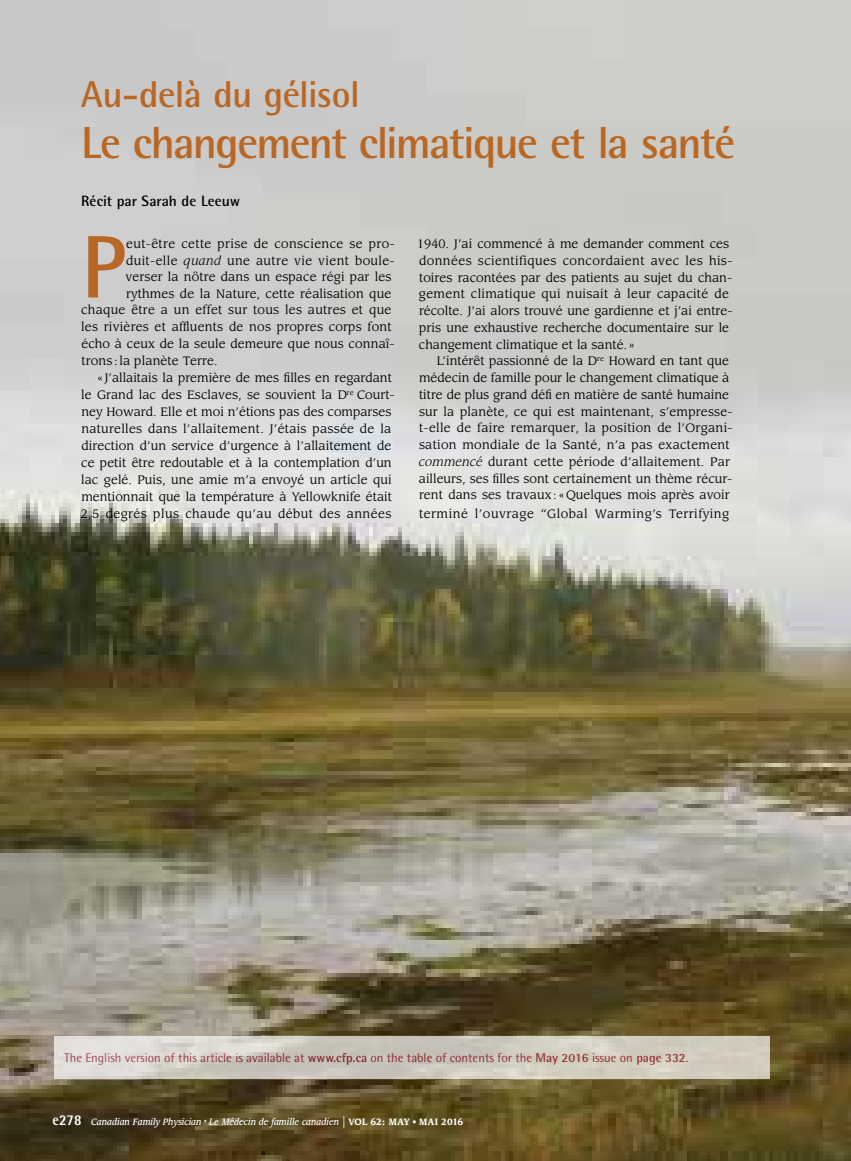
<style>
.page{position:relative;width:851px;height:1161px;background:#fff}
.page>*{position:absolute;margin:0;border:0;box-sizing:border-box;transform-origin:0 0}
.t1{font:700 88.95px "Rotis Semi Sans Std";color:#b86824}
.t2{font:700 45px "Rotis Semi Sans Std";letter-spacing:-.04em;color:#b96723}
.t3{font:700 37.5px "Rotis Semi Sans Std";letter-spacing:-.02em;color:#b96723}
.t4{font:700 15px "Rotis Semi Sans Std";color:#000}
.t5{font:12.75px "Rotis Semi Sans Std";color:#a52238}
.t6{font:12px/16.8px "Leawood Std";letter-spacing:.005em;color:#000}
.t7{font:12px "Leawood Std";letter-spacing:.03em;color:#000}
.t8{font:12px "Leawood Std";letter-spacing:.025em;color:#000}
.t9{font:12px "Leawood Std";letter-spacing:.04em;color:#000}
.t10{font:12px "Leawood Std";letter-spacing:.035em;color:#000}
.t11{font:italic 500 9px "Leawood Std";color:#fff;scale:.9 1}
.s1{font-style:italic}
.s2{font-size:12.75px}
.s3{font-weight:700}
.s4{font-family:"Rotis Semi Sans Std";font-weight:800;font-style:normal;font-size:15px}
.s5{font-weight:400;font-style:normal;font-size:15px}
.s6{font-weight:700;font-style:normal}
.s7{font-weight:400;font-style:normal}
</style>
<div class="page">
<img style="left:0;top:0;width:850px;height:1161px">
<svg style="left:57px;top:1039px;width:710px;height:37px;background:#d1cdc3"></svg>
<div style="left:54px;top:1036px;width:716px;height:43px;border:2px solid #fff"></div>
<h3 class="t3" style="left:81px;top:71px;width:280px">Au-delà du gélisol</h3>
<h2 class="t2" style="left:81px;top:115px;width:655px">Le changement climatique et la santé</h2>
<p class="t4" style="left:81px;top:192px;width:160px">Récit par Sarah de Leeuw</p>
<h1 class="t1" style="left:81px;top:213px;width:46px">P</h1>
<p class="t7" style="left:126px;top:237px;width:270px">eut-être cette prise de conscience se pro-</p>
<p class="t6" style="left:417px;top:236px;width:317px">1940. J’ai commencé à me demander comment ces données scientifiques concordaient avec les his&shy;toires racontées par des patients au sujet du chan&shy;gement climatique qui nuisait à leur capacité de récolte. J’ai alors trouvé une gardienne et j’ai entre&shy;pris une exhaustive recherche documentaire sur le changement climatique et la santé.»</p>
<p class="t6" style="left:419px;top:353px;width:315px;text-indent:18px">L’intérêt passionné de la D<sup>re</sup> Howard en tant que médecin de famille pour le changement climatique à titre de plus grand défi en matière de santé humaine sur la planète, ce qui est maintenant, s’empresse&shy;t-elle de faire remarquer, la position de l’Organi&shy;sation mondiale de la Santé, n’a pas exactement <span class="s1">commencé</span> durant cette période d’allaitement. Par ailleurs, ses filles sont certainement un thème récur&shy;rent dans ses travaux: «Quelques mois après avoir</p>
<p class="t9" style="left:419px;top:506px;width:312px">terminé l’ouvrage <span class="s2">“</span>Global Warming’s Terrifying</p>
<p class="t7" style="left:126px;top:253px;width:270px">duit-elle <span class="s1">quand</span> une autre vie vient boule-</p>
<p class="t6" style="left:125px;top:269px;width:267px">verser la nôtre dans un espace régi par les</p>
<p class="t6" style="left:126px;top:285px;width:267px">rythmes de la Nature, cette réalisation que</p>
<p class="t6" style="left:81px;top:302px;width:311px">chaque être a un effet sur tous les autres et que</p>
<p class="t6" style="left:81px;top:319px;width:312px">les rivières et affluents de nos propres corps font</p>
<p class="t6" style="left:81px;top:336px;width:315px">écho à ceux de la seule demeure que nous connaî-</p>
<p class="t6" style="left:81px;top:353px;width:138px">trons :la planète Terre.</p>
<p class="t6" style="left:97px;top:370px;width:296px">«J’allaitais la première de mes filles en regardant</p>
<p class="t6" style="left:81px;top:387px;width:315px">le Grand lac des Esclaves, se souvient la D<sup>re</sup> Court-</p>
<p class="t6" style="left:81px;top:404px;width:311px">ney Howard. Elle et moi n’étions pas des comparses</p>
<p class="t8" style="left:81px;top:421px;width:311px">naturelles dans l’allaitement. J’étais passée de la</p>
<p class="t6" style="left:81px;top:437px;width:311px">direction d’un service d’urgence à l’allaitement de</p>
<p class="t6" style="left:81px;top:454px;width:312px">ce petit être redoutable et à la contemplation d’un</p>
<p class="t6" style="left:81px;top:471px;width:312px">lac gelé. Puis, une amie m’a envoyé un article qui</p>
<p class="t6" style="left:81px;top:488px;width:312px">mentionnait que la température à Yellowknife était</p>
<p class="t10" style="left:81px;top:506px;width:312px">2,5 degrés plus chaude qu’au début des années</p>
<p class="t5" style="left:64px;top:1050px;width:625px">The English version of this article is available at <span class="s3">www.cfp.ca</span> on the table of contents for the <span class="s3">May 2016</span> issue on <span class="s3">page 332</span>.</p>
<p class="t11" style="left:52px;top:1116px;width:458px"><span class="s4">e</span><span class="s4">278</span> Canadian Family Physician <sup>•</sup> Le Médecin de famille canadien <span class="s5">|</span> <span class="s6">VOL 62: MAY</span> <span class="s7">•</span> <span class="s6">MAI 2016</span></p>
</div>
